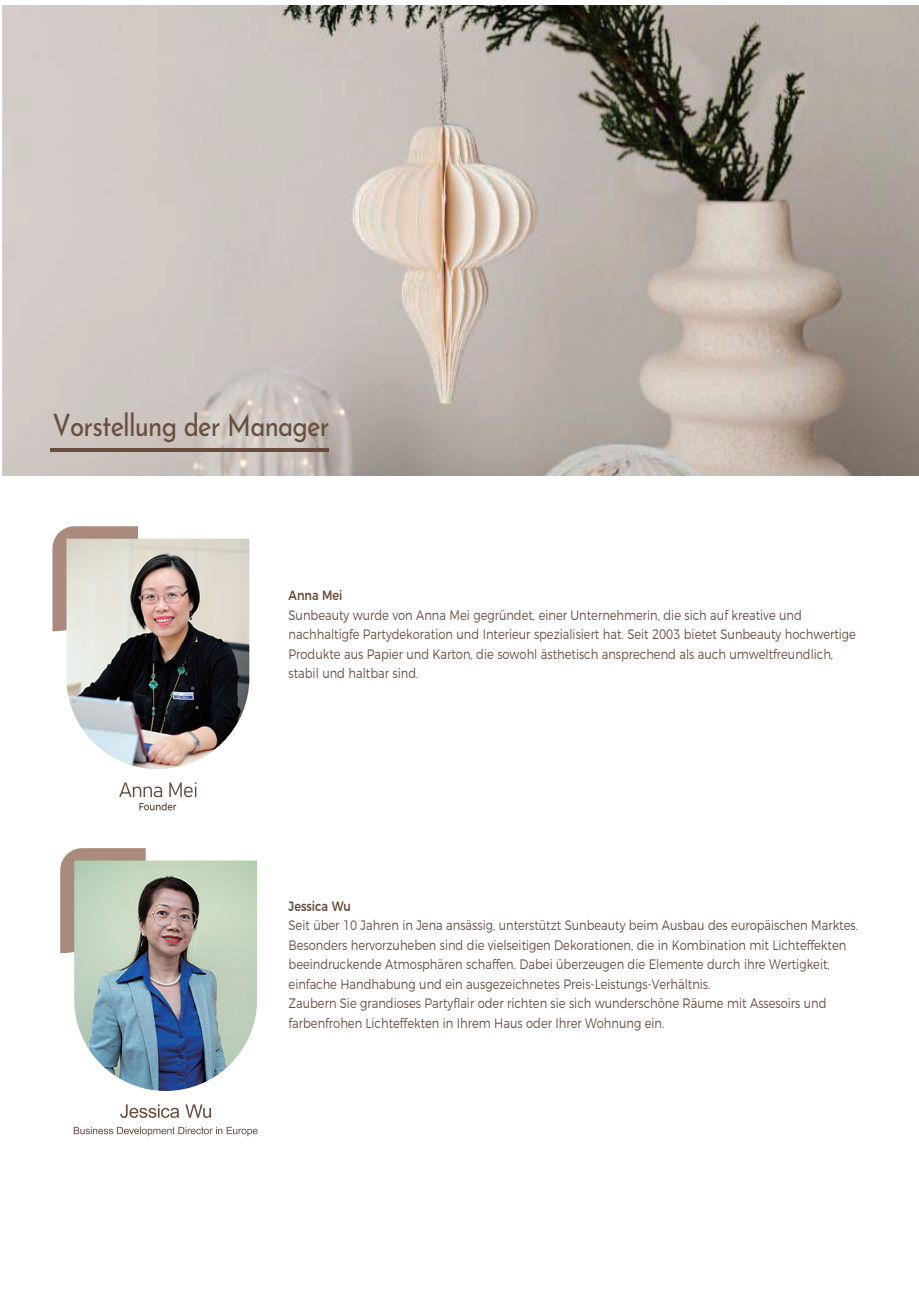
<style>
.page{position:relative;width:919px;height:1289px;background:#fff}
.page>*{position:absolute;margin:0;border:0;box-sizing:border-box;transform-origin:0 0}
.t1{font:30.9px "Josefin Sans";letter-spacing:-.03em;color:#694d3d;scale:.84 1}
.t2{font:300 13.65px/19.5px "Montserrat";color:#694d3d;scale:.84 1}
.t3{font:500 13.5px "Montserrat";color:#694d3d;scale:.84 1}
</style>
<div class="page">
<img style="left:2px;top:6px;width:916px;height:469px">
<svg style="left:52px;top:526px;width:86px;height:105px;background:#af9386"></svg>
<img style="left:66px;top:538px;width:183px;height:231px">
<svg style="left:60px;top:848px;width:86px;height:105px;background:#ae9184"></svg>
<img style="left:74px;top:860px;width:183px;height:230px">
<svg style="left:120px;top:1104px;width:91px;height:13px"></svg>
<svg style="left:74px;top:1126px;width:183px;height:10px"></svg>
<hr style="left:50px;top:448px;width:279px;height:3px;background:#694d3d">
<svg style="left:119px;top:782px;width:77px;height:28px"></svg>
<h1 class="t1" style="left:52px;top:399px;width:331px">Vorstellung der Manager</h1>
<p class="t3" style="left:288px;top:584px;width:66px">Anna Mei</p>
<p class="t2" style="left:288px;top:604px;width:677px">Sunbeauty wurde von Anna Mei gegründet, einer Unternehmerin, die sich auf kreative und nachhaltigfe Partydekoration und Interieur spezialisiert hat. Seit 2003 bietet Sunbeauty hochwertige Produkte aus Papier und Karton, die sowohl ästhetisch ansprechend als auch umweltfreundlich, stabil und haltbar sind.</p>
<p class="t3" style="left:288px;top:895px;width:76px">Jessica Wu</p>
<p class="t2" style="left:288px;top:914px;width:679px">Seit über 10 Jahren in Jena ansässig, unterstützt Sunbeauty beim Ausbau des europäischen Marktes.<br>Besonders hervorzuheben sind die vielseitigen Dekorationen, die in Kombination mit Lichteffekten beeindruckende Atmosphären schaffen. Dabei überzeugen die Elemente durch ihre Wertigkeit, einfache Handhabung und ein ausgezeichnetes Preis-Leistungs-Verhältnis.<br>Zaubern Sie grandioses Partyflair oder richten sie sich wunderschöne Räume mit Assesoirs und farbenfrohen Lichteffekten in Ihrem Haus oder Ihrer Wohnung ein.</p>
</div>
